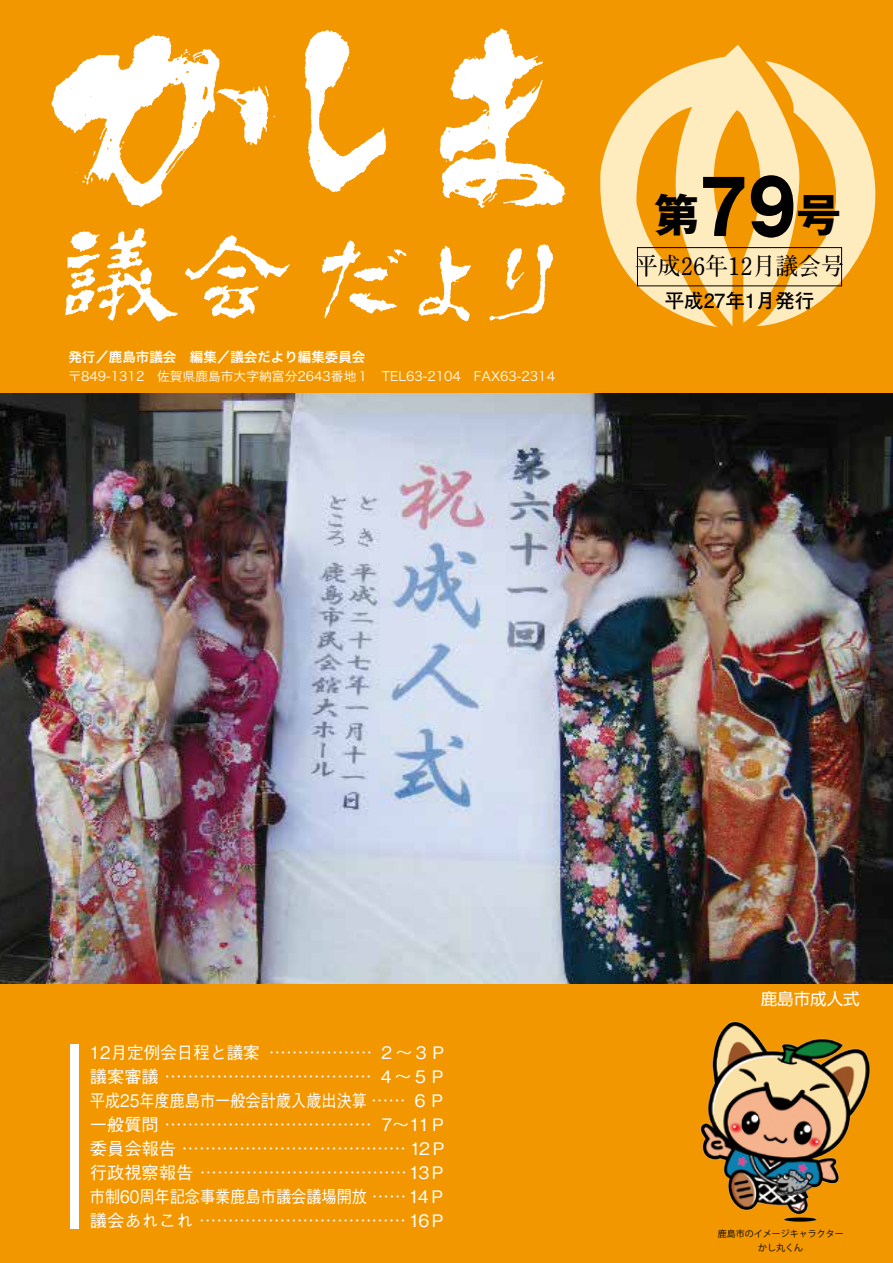
<style>
.page{position:relative;width:893px;height:1263px;background:#fff}
.page>*{position:absolute;margin:0;border:0;box-sizing:border-box;transform-origin:0 0}
.t1{font:700 75px "Gothic MB101 Pro";color:#000;scale:.85 1}
.t2{font:700 45px "Gothic MB101 Pro";color:#000}
.t3{font:700 24px "Futo Min A101 Pro";color:#000;scale:.95 1}
.t4{font:700 19.5px "Futo Go B101 Pro";color:#000}
.t5{font:500 17.25px/24px "Gothic BBB Pro";color:#fff}
.t6{font:500 17.25px "Gothic BBB Pro";color:#fff;scale:.88 1}
.t7{font:500 17.25px "Gothic BBB Pro";color:#fff;scale:.96 1}
.t8{font:16.5px "UD Shin Go Pro";color:#fff}
.t9{font:13.5px "Hira Kaku Pro W6";color:#fff}
.t10{font:12.75px "Hira Kaku Pro W3";color:#fff}
.t11{font:9px/13.5px "Koz Go Pro";color:#000;text-align:center}
</style>
<div class="page">
<div style="left:0;top:0;width:893px;height:397px;background:#f39700"></div>
<svg style="left:625px;top:45px;width:131px;height:282px;fill:#feebbe"></svg>
<svg style="left:756px;top:61px;width:120px;height:266px"></svg>
<img style="left:0;top:394px;width:893px;height:591px">
<div style="left:0;top:985px;width:893px;height:278px;background:#f39700"></div>
<img style="left:51px;top:28px;width:574px;height:294px">
<div style="left:637px;top:247px;width:205px;height:39px;border:1px solid #000"></div>
<div style="left:70px;top:1044px;width:9px;height:184px;background:#fff"></div>
<img style="left:700px;top:1021px;width:170px;height:201px">
<p class="t9" style="left:68px;top:344px;width:298px">発行／鹿島市議会　編集／議会だより編集委員会</p>
<p class="t10" style="left:68px;top:364px;width:488px">〒849-1312　佐賀県鹿島市大字納富分2643番地１　TEL63-2104　FAX63-2314</p>
<h1 class="t1" style="left:699px;top:145px;width:115px">79</h1>
<h2 class="t2" style="left:654px;top:178px;width:46px">第</h2>
<h2 class="t2" style="left:796px;top:178px;width:46px">号</h2>
<h3 class="t3" style="left:635px;top:248px;width:221px">平成26年12月議会号</h3>
<p class="t4" style="left:665px;top:285px;width:151px">平成27年1月発行</p>
<p class="t7" style="left:90px;top:1038px;width:178px">12月定例会日程と議案</p>
<p class="t5" style="left:90px;top:1062px;width:358px">議案審議 ……………………………… ４～５Ｐ</p>
<p class="t6" style="left:90px;top:1086px;width:406px">平成25年度鹿島市一般会計歳入歳出決算 …… ６Ｐ</p>
<p class="t5" style="left:381px;top:1110px;width:67px">7～11Ｐ</p>
<p class="t5" style="left:269px;top:1038px;width:180px">……………… ２～３Ｐ</p>
<p class="t5" style="left:90px;top:1110px;width:359px">一般質問 ………………………………<br>委員会報告 ………………………………… 12Ｐ行政視察報告 ………………………………13Ｐ市制60周年記念事業鹿島市議会議場開放 ……14Ｐ議会あれこれ ……………………………… 16Ｐ</p>
<p class="t8" style="left:761px;top:985px;width:100px">鹿島市成人式</p>
<p class="t11" style="left:718px;top:1227px;width:127px">鹿島市のイメージキャラクターかし丸くん</p>
</div>
